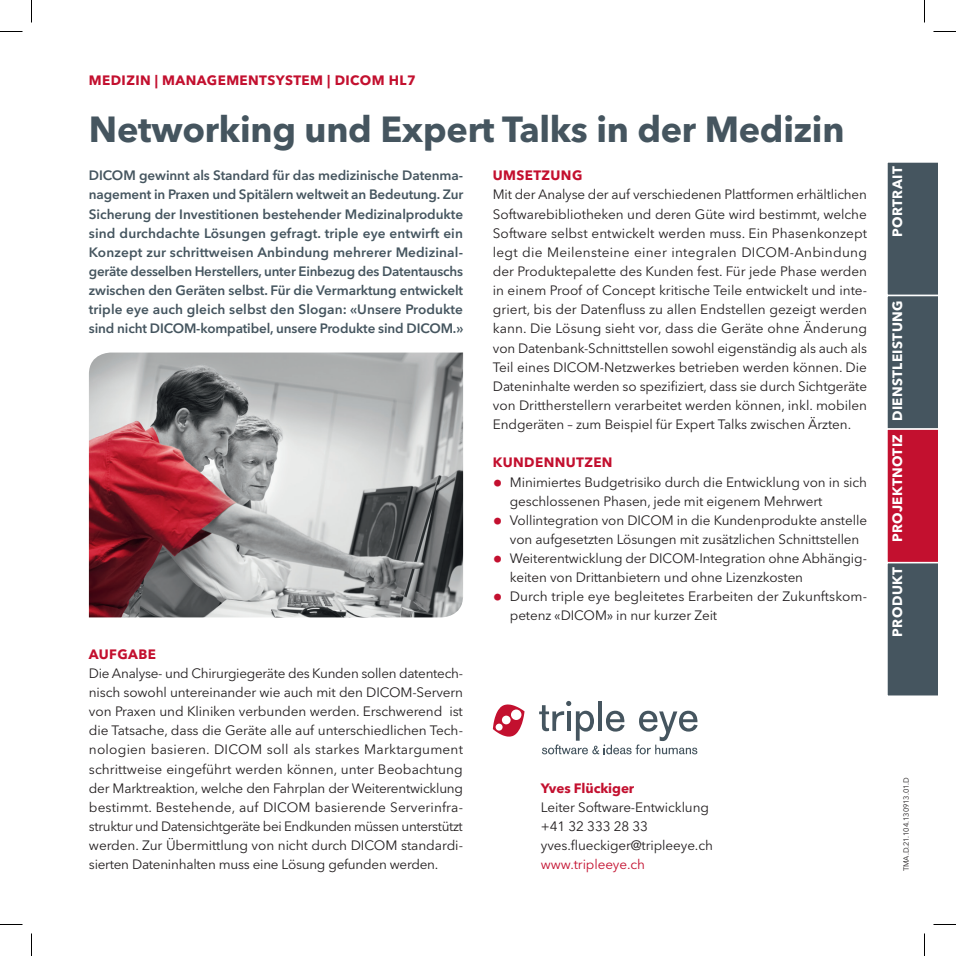
<style>
.page{position:relative;width:956px;height:956px;background:#fff}
.page>*{position:absolute;margin:0;border:0;box-sizing:border-box;transform-origin:0 0}
.t1{font:700 36px "Avenir Next LT Pro";letter-spacing:-.01em;color:#45555f}
.t2{font:13.5px/19.2px "Avenir Next LT Pro";letter-spacing:-.01em;color:#231f20}
.t3{font:600 13.5px/19.2px "Avenir Next LT Pro";letter-spacing:-.01em;color:#45555f;text-align:justify}
.t4{font:700 13.5px "Avenir Next LT Pro";letter-spacing:.03em;color:#c3102f}
.t5{font:700 13.5px "Avenir Next LT Pro";letter-spacing:.03em;color:#fff}
.t6{font:13.5px "Avenir Next LT Pro";letter-spacing:-.01em;color:#c3102f}
.t7{font:700 13.5px "Avenir Next LT Pro";letter-spacing:-.01em;color:#c3102f}
.t8{font:7.5px "Avenir Next LT Pro";letter-spacing:-.005em;color:#231f20}
.s1{font-size:19.5px;color:#c3102f}
</style>
<div class="page">
<img style="left:89px;top:353px;width:374px;height:264px">
<svg style="left:887px;top:162px;width:50px;height:534px;background:#6a4b59"></svg>
<svg style="left:493px;top:704px;width:31px;height:33px"></svg>
<svg style="left:539px;top:701px;width:159px;height:53px"></svg>
<svg style="left:0;top:31px;width:22px;height:1px"></svg>
<svg style="left:933px;top:31px;width:23px;height:1px"></svg>
<svg style="left:0;top:924px;width:22px;height:1px"></svg>
<svg style="left:933px;top:924px;width:23px;height:1px"></svg>
<svg style="left:31px;top:0;width:1px;height:23px"></svg>
<svg style="left:31px;top:933px;width:1px;height:23px"></svg>
<svg style="left:924px;top:0;width:1px;height:23px"></svg>
<svg style="left:924px;top:933px;width:1px;height:23px"></svg>
<p class="t4" style="left:89px;top:72px;width:328px">MEDIZIN | MANAGEMENTSYSTEM | DICOM HL7</p>
<h1 class="t1" style="left:89px;top:107px;width:757px">NETWORKING UND EXPERT TALKS IN DER MEDIZIN</h1>
<p class="t3" style="left:89px;top:166px;width:376px">DICOM gewinnt als Standard für das medizinische Datenma&shy;nagement in Praxen und Spitälern weltweit an Bedeutung. Zur Sicherung der Investitionen bestehender Medizinalprodukte sind durchdachte Lösungen gefragt. triple eye entwirft ein Konzept zur schrittweisen Anbindung mehrerer Medizinal&shy;geräte desselben Herstellers, unter Einbezug des Datentauschs zwischen den Geräten selbst. Für die Vermarktung entwickelt triple eye auch gleich selbst den Slogan: «Unsere Produkte sind nicht DICOM-kompatibel, unsere Produkte sind DICOM.»</p>
<p class="t4" style="left:89px;top:646px;width:69px">AUFGABE</p>
<p class="t2" style="left:89px;top:663px;width:376px;text-align:justify">Die Analyse- und Chirurgiegeräte des Kunden sollen datentech&shy;nisch sowohl untereinander wie auch mit den DICOM-Servern von Praxen und Kliniken verbunden werden. Erschwerend ist die Tatsache, dass die Geräte alle auf unterschiedlichen Tech&shy;nologien basieren. DICOM soll als starkes Marktargument schrittweise eingeführt werden können, unter Beobachtung der Marktreaktion, welche den Fahrplan der Weiterentwicklung bestimmt. Bestehende, auf DICOM basierende Serverinfra&shy;struktur und Datensichtgeräte bei Endkunden müssen unterstützt werden. Zur Übermittlung von nicht durch DICOM standardi&shy;sierten Dateninhalten muss eine Lösung gefunden werden.</p>
<p class="t4" style="left:493px;top:167px;width:91px">UMSETZUNG</p>
<p class="t2" style="left:493px;top:185px;width:376px;text-align:justify">Mit der Analyse der auf verschiedenen Plattformen erhältlichen Softwarebibliotheken und deren Güte wird bestimmt, welche Software selbst entwickelt werden muss. Ein Phasenkonzept legt die Meilensteine einer integralen DICOM-Anbindung der Produktepalette des Kunden fest. Für jede Phase werden in einem Proof of Concept kritische Teile entwickelt und inte&shy;griert, bis der Datenfluss zu allen Endstellen gezeigt werden kann. Die Lösung sieht vor, dass die Geräte ohne Änderung von Datenbank-Schnittstellen sowohl eigenständig als auch als Teil eines DICOM-Netzwerkes betrieben werden können. Die Dateninhalte werden so spezifiziert, dass sie durch Sichtgeräte von Drittherstellern verarbeitet werden können, inkl. mobilen Endgeräten – zum Beispiel für Expert Talks zwischen Ärzten.</p>
<p class="t4" style="left:493px;top:454px;width:121px">KUNDENNUTZEN</p>
<p class="t2" style="left:510px;top:472px;width:359px;text-indent:-17px"><span class="s1">•</span> Minimiertes Budgetrisiko durch die Entwicklung von in sich geschlossenen Phasen, jede mit eigenem Mehrwert</p>
<p class="t2" style="left:510px;top:510px;width:359px;text-indent:-17px"><span class="s1">•</span> Vollintegration von DICOM in die Kundenprodukte anstelle von aufgesetzten Lösungen mit zusätzlichen Schnittstellen</p>
<p class="t2" style="left:510px;top:549px;width:359px;text-indent:-17px"><span class="s1">•</span> Weiterentwicklung der DICOM-Integration ohne Abhängig&shy;keiten von Drittanbietern und ohne Lizenzkosten</p>
<p class="t2" style="left:510px;top:587px;width:359px;text-indent:-17px"><span class="s1">•</span> Durch triple eye begleitetes Erarbeiten der Zukunftskom&shy;petenz «DICOM» in nur kurzer Zeit</p>
<p class="t7" style="left:541px;top:780px;width:95px">YVES FLÜCKIGER</p>
<p class="t2" style="left:541px;top:797px;width:173px">Leiter Software-Entwicklung +41 32 333 28 33 yves.flueckiger@tripleeye.ch</p>
<p class="t6" style="left:541px;top:856px;width:106px">www.tripleeye.ch</p>
<p class="t5" style="left:889px;top:237px;width:72px;rotate:-90deg">PORTRAIT</p>
<p class="t5" style="left:889px;top:421px;width:122px;rotate:-90deg">DIENSTLEISTUNG</p>
<p class="t5" style="left:889px;top:542px;width:110px;rotate:-90deg">PROJEKTNOTIZ</p>
<p class="t5" style="left:889px;top:637px;width:71px;rotate:-90deg">PRODUKT</p>
<p class="t8" style="left:902px;top:871px;width:96px;rotate:-90deg">TMA.D.21.104.130913.01.D</p>
</div>
